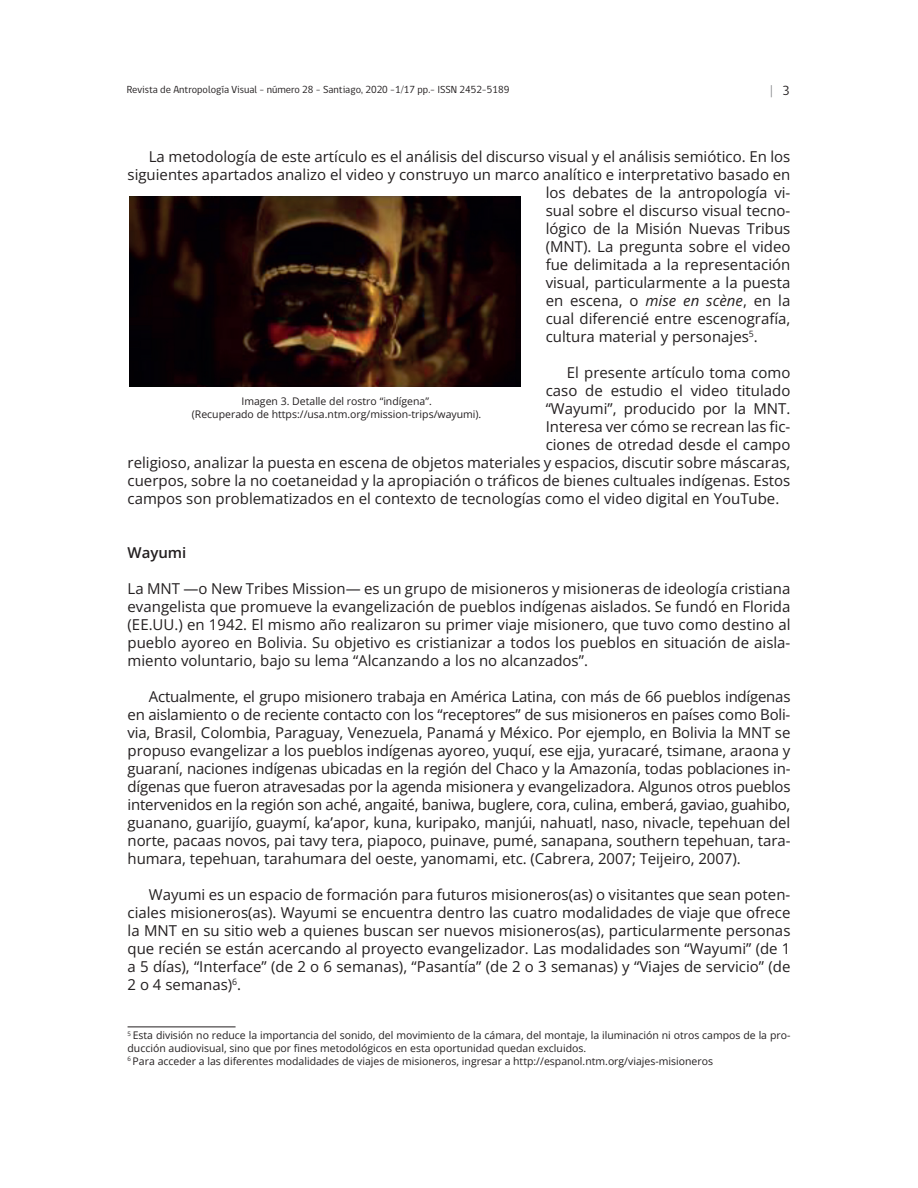
<style>
.page{position:relative;width:918px;height:1188px;background:#fff}
.page>*{position:absolute;margin:0;border:0;box-sizing:border-box;transform-origin:0 0}
.t1{font:15px/18px "Open Sans";color:#231f20;text-align:justify}
.t2{font:600 15px "Open Sans";color:#231f20}
.t3{font:13.5px "gob CL";color:#808285}
.t4{font:10.5px/12.6px "Open Sans";color:#231f20}
.t5{font:10.5px "gob CL";color:#231f20}
.s1{color:#231f20}
.s2{font-style:italic}
</style>
<div class="page">
<hr style="left:128px;top:1027px;width:108px;height:1px;background:#231f20">
<img style="left:129px;top:197px;width:391px;height:190px">
<p class="t5" style="left:127px;top:82px;width:384px">Revista de Antropología Visual - número 28 - Santiago, 2020 -1/17 pp.- ISSN 2452-5189</p>
<p class="t3" style="left:770px;top:82px;width:22px">| <span class="s1">3</span></p>
<p class="t1" style="left:149px;top:147px;width:643px">La metodología de este artículo es el análisis del discurso visual y el análisis semiótico. En los</p>
<p class="t1" style="left:128px;top:165px;width:664px">siguientes apartados analizo el video y construyo un marco analítico e interpretativo basado en</p>
<p class="t1" style="left:546px;top:183px;width:246px">los debates de la antropología vi-</p>
<p class="t1" style="left:546px;top:201px;width:246px">sual sobre el discurso visual tecno-</p>
<p class="t1" style="left:546px;top:219px;width:246px">lógico de la Misión Nuevas Tribus</p>
<p class="t1" style="left:546px;top:237px;width:246px">(MNT). La pregunta sobre el video</p>
<p class="t1" style="left:546px;top:255px;width:246px">fue delimitada a la representación</p>
<p class="t1" style="left:546px;top:273px;width:246px">visual, particularmente a la puesta</p>
<p class="t1" style="left:546px;top:291px;width:246px">en escena, o <span class="s2">mise en scène</span>, en la</p>
<p class="t1" style="left:546px;top:309px;width:246px">cual diferencié entre escenografía,</p>
<p class="t1" style="left:546px;top:327px;width:214px">cultura material y personajes<sup>5</sup>.</p>
<p class="t1" style="left:567px;top:363px;width:225px">El presente artículo toma como</p>
<p class="t1" style="left:546px;top:381px;width:246px">caso de estudio el video titulado</p>
<p class="t1" style="left:546px;top:399px;width:246px">“Wayumi”, producido por la MNT.</p>
<p class="t1" style="left:546px;top:417px;width:246px">Interesa ver cómo se recrean las fic-</p>
<p class="t1" style="left:546px;top:435px;width:246px">ciones de otredad desde el campo</p>
<p class="t1" style="left:128px;top:453px;width:664px">religioso, analizar la puesta en escena de objetos materiales y espacios, discutir sobre máscaras,</p>
<p class="t1" style="left:128px;top:471px;width:664px">cuerpos, sobre la no coetaneidad y la apropiación o tráficos de bienes cultuales indígenas. Estos</p>
<p class="t1" style="left:128px;top:489px;width:653px">campos son problematizados en el contexto de tecnologías como el video digital en YouTube.</p>
<p class="t2" style="left:128px;top:542px;width:60px">Wayumi</p>
<p class="t1" style="left:128px;top:579px;width:664px">La MNT —o New Tribes Mission— es un grupo de misioneros y misioneras de ideología cristiana evangelista que promueve la evangelización de pueblos indígenas aislados. Se fundó en Florida (EE.UU.) en 1942. El mismo año realizaron su primer viaje misionero, que tuvo como destino al pueblo ayoreo en Bolivia. Su objetivo es cristianizar a todos los pueblos en situación de aisla&shy;miento voluntario, bajo su lema “Alcanzando a los no alcanzados”.</p>
<p class="t1" style="left:128px;top:687px;width:665px;text-indent:21px">Actualmente, el grupo misionero trabaja en América Latina, con más de 66 pueblos indígenas en aislamiento o de reciente contacto con los “receptores” de sus misioneros en países como Boli&shy;via, Brasil, Colombia, Paraguay, Venezuela, Panamá y México. Por ejemplo, en Bolivia la MNT se propuso evangelizar a los pueblos indígenas ayoreo, yuquí, ese ejja, yuracaré, tsimane, araona y guaraní, naciones indígenas ubicadas en la región del Chaco y la Amazonía, todas poblaciones in&shy;dígenas que fueron atravesadas por la agenda misionera y evangelizadora. Algunos otros pueblos intervenidos en la región son aché, angaité, baniwa, buglere, cora, culina, emberá, gaviao, guahibo, guanano, guarijío, guaymí, ka’apor, kuna, kuripako, manjúi, nahuatl, naso, nivacle, tepehuan del norte, pacaas novos, pai tavy tera, piapoco, puinave, pumé, sanapana, southern tepehuan, tara&shy;humara, tepehuan, tarahumara del oeste, yanomami, etc. (Cabrera, 2007; Teijeiro, 2007).</p>
<p class="t1" style="left:128px;top:885px;width:664px;text-indent:21px">Wayumi es un espacio de formación para futuros misioneros(as) o visitantes que sean poten&shy;ciales misioneros(as). Wayumi se encuentra dentro las cuatro modalidades de viaje que ofrece la MNT en su sitio web a quienes buscan ser nuevos misioneros(as), particularmente personas que recién se están acercando al proyecto evangelizador. Las modalidades son “Wayumi” (de 1 a 5 días), “Interface” (de 2 o 6 semanas), “Pasantía” (de 2 o 3 semanas) y “Viajes de servicio” (de 2 o 4 semanas)<sup>6</sup>.</p>
<p class="t4" style="left:128px;top:1029px;width:664px"><sup>5</sup> Esta división no reduce la importancia del sonido, del movimiento de la cámara, del montaje, la iluminación ni otros campos de la pro&shy;ducción audiovisual, sino que por fines metodológicos en esta oportunidad quedan excluidos.<br><sup>6</sup> Para acceder a las diferentes modalidades de viajes de misioneros, ingresar a http://espanol.ntm.org/viajes-misioneros</p>
<p class="t4" style="left:192px;top:395px;width:291px;text-align:center">Imagen 3. Detalle del rostro “indígena”.<br>(Recuperado de https://usa.ntm.org/mission-trips/wayumi).</p>
</div>
